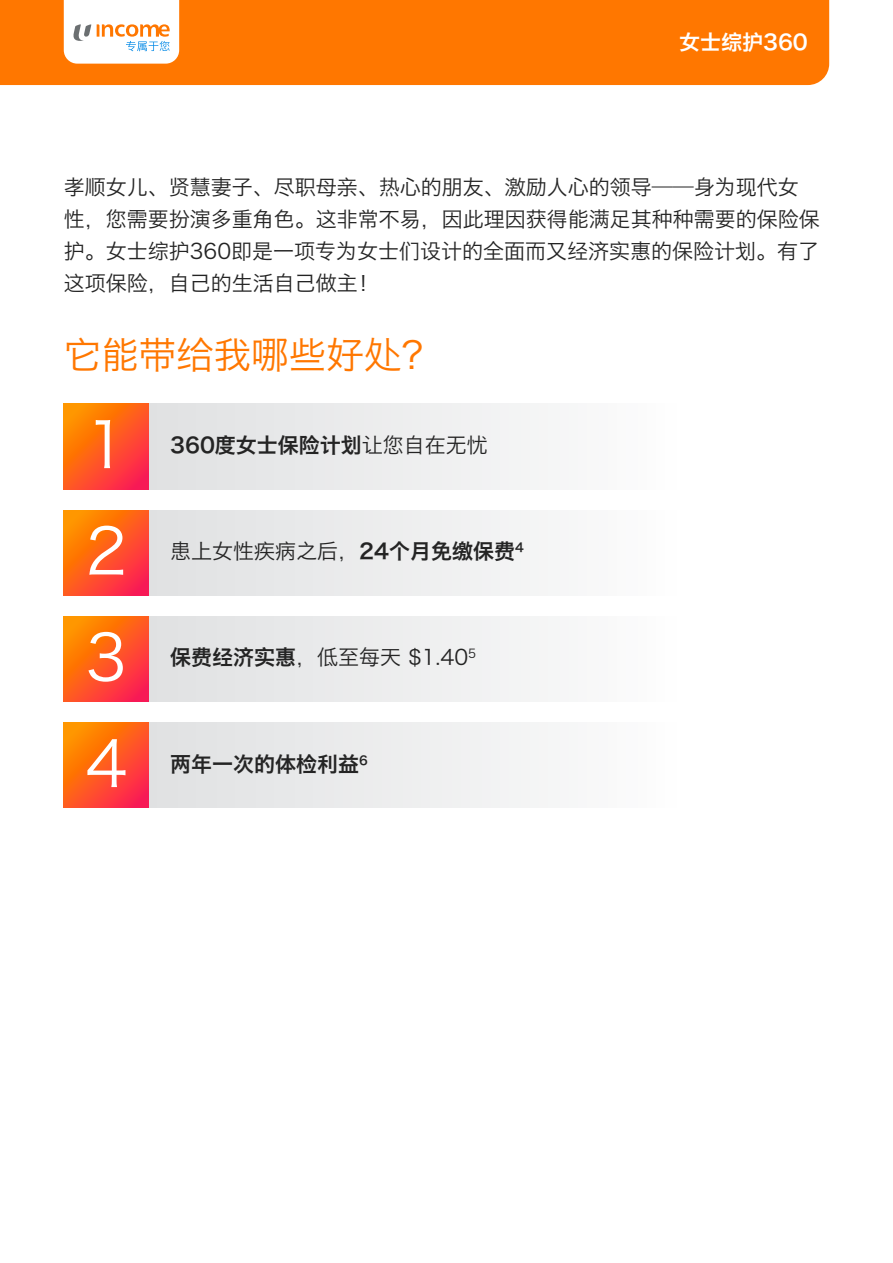
<style>
.page{position:relative;width:893px;height:1263px;background:#fff}
.page>*{position:absolute;margin:0;border:0;box-sizing:border-box;transform-origin:0 0}
.t1{font:63px/106.4px "Hiragino Sans GB W3";color:#fff;text-align:justify}
.t2{font:37.5px "Hiragino Sans GB W3";color:#f70}
.t3{font:21px/32.2px "Hiragino Sans GB W3";color:#242424}
.t4{font:21px "Hiragino Sans GB W6";color:#242424}
.t5{font:21px "Hiragino Sans GB W6";color:#fff}
.s1{font-family:"Hiragino Sans GB W3"}
.s2{font-family:"Hiragino Sans GB W6"}
</style>
<div class="page">
<svg style="left:149px;top:617px;width:390px;height:85px"></svg>
<svg style="left:149px;top:404px;width:390px;height:85px"></svg>
<svg style="left:149px;top:510px;width:390px;height:85px"></svg>
<svg style="left:64px;top:404px;width:85px;height:85px;background:#fe5b20"></svg>
<svg style="left:64px;top:510px;width:85px;height:85px;background:#fe5b1f"></svg>
<svg style="left:64px;top:617px;width:85px;height:85px;background:#fe5a20"></svg>
<svg style="left:149px;top:723px;width:390px;height:85px"></svg>
<svg style="left:64px;top:723px;width:85px;height:85px;background:#fe5b20"></svg>
<div style="left:0;top:0;width:829px;height:85px;background:#f70"></div>
<svg style="left:64px;top:0;width:115px;height:64px"></svg>
<p class="t5" style="left:679px;top:29px;width:130px">女士综护360</p>
<p class="t3" style="left:64px;top:170px;width:758px">孝顺女儿、贤慧妻子、尽职母亲、热心的朋友、激励人心的领导——身为现代女性，您需要扮演多重角色。这非常不易，因此理因获得能满足其种种需要的保险保护。女士综护360即是一项专为女士们设计的全面而又经济实惠的保险计划。有了这项保险，自己的生活自己做主！</p>
<h2 class="t2" style="left:64px;top:331px;width:377px">它能带给我哪些好处？</h2>
<h1 class="t1" style="left:86px;top:391px;width:43px">1<br>2<br>3</h1>
<h1 class="t1" style="left:85px;top:709px;width:43px">4</h1>
<p class="t4" style="left:170px;top:431px;width:319px">360度女士保险计划<span class="s1">让您自在无忧</span></p>
<p class="t3" style="left:170px;top:534px;width:355px">患上女性疾病之后，<span class="s2">24个月免缴保费</span><sup>4</sup></p>
<p class="t3" style="left:170px;top:641px;width:308px"><span class="s2">保费经济实惠</span>，低至每天 $1.40<sup>5</sup></p>
<p class="t4" style="left:170px;top:750px;width:199px">两年一次的体检利益<sup>6</sup></p>
</div>
